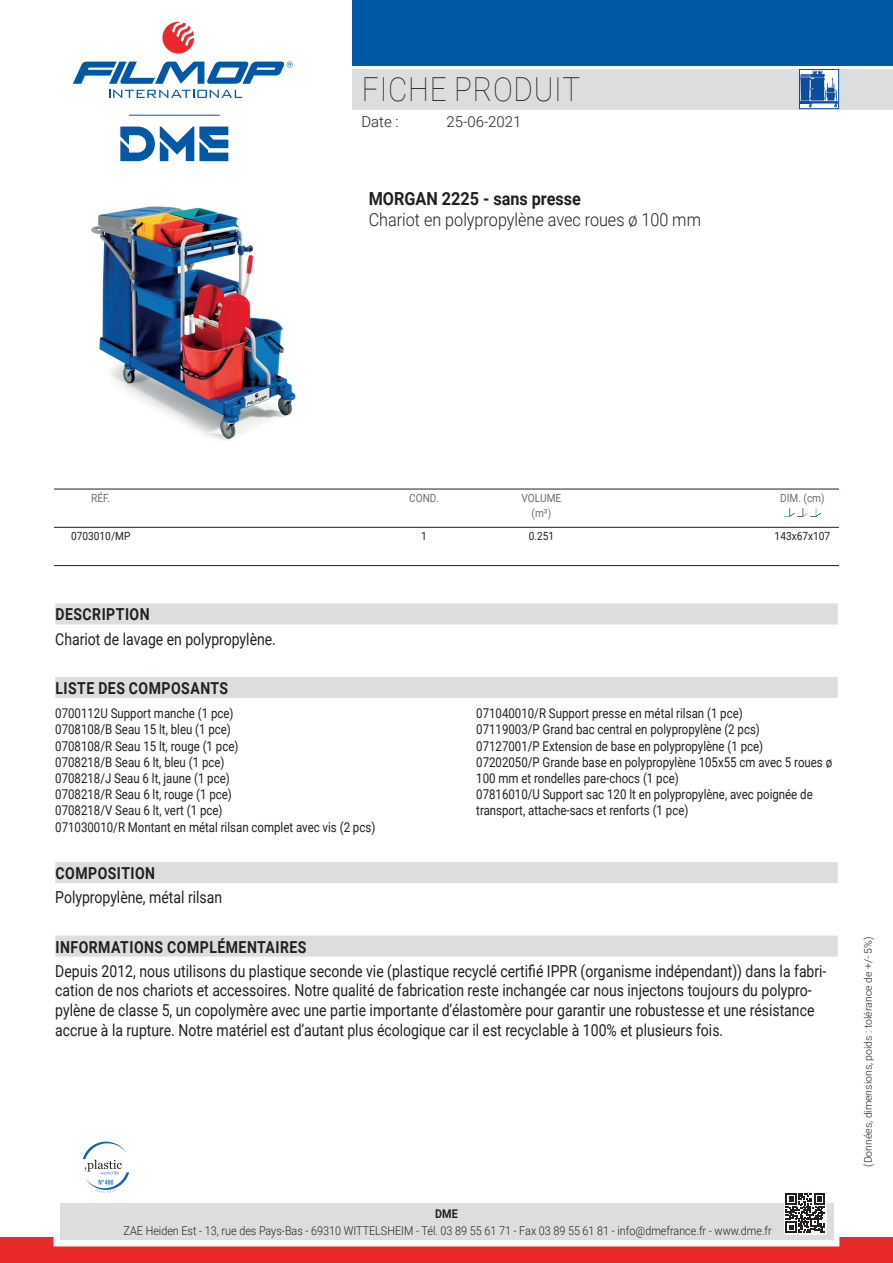
<style>
.page{position:relative;width:893px;height:1263px;background:#fff}
.page>*{position:absolute;margin:0;border:0;box-sizing:border-box;transform-origin:0 0}
.t1{font:100 33px "Roboto";letter-spacing:.025em;color:#231f20;scale:.9 1}
.t2{font:300 18px "Roboto";color:#231f20;scale:.9 1}
.t3{font:700 18px "Roboto";color:#231f20;scale:.9 1}
.t4{font:16.5px/19.8px "Roboto";color:#231f20;scale:.85 1}
.t5{font:700 16.5px "Roboto";letter-spacing:.035em;color:#231f20;scale:.85 1}
.t6{font:300 15px "Roboto";color:#231f20}
.t7{font:13.5px/16.2px "Roboto";color:#231f20;scale:.85 1}
.t8{font:300 12px "Roboto";color:#231f20;scale:.9 1}
.t9{font:700 12px "Roboto";color:#231f20;scale:.9 1}
.t10{font:11.25px/15px "Roboto";color:#6c6d70;text-align:center;scale:.9 1}
.t11{font:11.25px "Roboto";color:#231f20;scale:.9 1}
.t12{font:300 10.5px "Roboto";color:#231f20}
</style>
<div class="page">
<div style="left:353px;top:69px;width:540px;height:40px;background:#dcdddf"></div>
<svg style="left:109px;top:90px;width:133px;height:8px"></svg>
<svg style="left:162px;top:22px;width:32px;height:32px"></svg>
<svg style="left:73px;top:61px;width:220px;height:23px"></svg>
<div style="left:353px;top:0;width:540px;height:66px;background:#0158a6"></div>
<div style="left:0;top:1237px;width:893px;height:26px;background:#e9292a"></div>
<div style="left:54px;top:1197px;width:785px;height:49px;border:12px solid #fff"></div>
<div style="left:60px;top:1203px;width:773px;height:37px;background:#dcdddf"></div>
<svg style="left:120px;top:126px;width:108px;height:35px"></svg>
<hr style="left:129px;top:115px;width:91px;height:1px;background:#0158a6">
<svg style="left:784px;top:1193px;width:42px;height:41px"></svg>
<svg style="left:786px;top:1193px;width:39px;height:39px;background:#706e6f"></svg>
<svg style="left:799px;top:69px;width:40px;height:40px"></svg>
<svg style="left:800px;top:71px;width:38px;height:36px"></svg>
<img style="left:91px;top:206px;width:205px;height:235px">
<div style="left:55px;top:603px;width:783px;height:21px;background:#dcdddf"></div>
<div style="left:55px;top:677px;width:783px;height:21px;background:#dcdddf"></div>
<div style="left:55px;top:862px;width:783px;height:21px;background:#dcdddf"></div>
<div style="left:55px;top:935px;width:783px;height:21px;background:#dcdddf"></div>
<hr style="left:54px;top:489px;width:785px;height:1px;background:#231f20">
<hr style="left:54px;top:565px;width:785px;height:1px;background:#231f20">
<hr style="left:54px;top:527px;width:785px;height:1px;background:#231f20">
<svg style="left:83px;top:1141px;width:46px;height:52px"></svg>
<svg style="left:784px;top:508px;width:37px;height:9px"></svg>
<h1 class="t1" style="left:362px;top:67px;width:244px">FICHE PRODUIT</h1>
<p class="t6" style="left:361px;top:111px;width:39px">Date :</p>
<p class="t6" style="left:446px;top:111px;width:77px">25-06-2021</p>
<h2 class="t3" style="left:369px;top:186px;width:237px">MORGAN 2225 - sans presse</h2>
<h2 class="t2" style="left:369px;top:207px;width:371px">Chariot en polypropylène avec roues ø 100 mm</h2>
<p class="t10" style="left:91px;top:490px;width:23px">RÉF.</p>
<p class="t11" style="left:71px;top:528px;width:67px">0703010/MP</p>
<p class="t10" style="left:409px;top:490px;width:34px">COND.</p>
<p class="t11" style="left:421px;top:528px;width:8px">1</p>
<p class="t10" style="left:522px;top:490px;width:46px">VOLUME (m³)</p>
<p class="t11" style="left:529px;top:528px;width:30px">0.251</p>
<p class="t10" style="left:780px;top:490px;width:51px">DIM. (cm)</p>
<p class="t11" style="left:775px;top:528px;width:63px">143x67x107</p>
<p class="t5" style="left:56px;top:603px;width:112px">DESCRIPTION</p>
<p class="t4" style="left:55px;top:628px;width:261px">Chariot de lavage en polypropylène.</p>
<p class="t5" style="left:56px;top:676px;width:205px">LISTE DES COMPOSANTS</p>
<p class="t7" style="left:55px;top:705px;width:378px">0700112U Support manche (1 pce)<br>0708108/B Seau 15 lt, bleu (1 pce)<br>0708108/R Seau 15 lt, rouge (1 pce)<br>0708218/B Seau 6 lt, bleu (1 pce)<br>0708218/J Seau 6 lt, jaune (1 pce)<br>0708218/R Seau 6 lt, rouge (1 pce)<br>0708218/V Seau 6 lt, vert (1 pce)<br>071030010/R Montant en métal rilsan complet avec vis (2 pcs)</p>
<p class="t7" style="left:476px;top:705px;width:420px">071040010/R Support presse en métal rilsan (1 pce)<br>07119003/P Grand bac central en polypropylène (2 pcs)<br>07127001/P Extension de base en polypropylène (1 pce)<br>07202050/P Grande base en polypropylène 105x55 cm avec 5 roues ø 100 mm et rondelles pare-chocs (1 pce)<br>07816010/U Support sac 120 lt en polypropylène, avec poignée de transport, attache-sacs et renforts (1 pce)</p>
<p class="t5" style="left:56px;top:862px;width:119px">COMPOSITION</p>
<p class="t4" style="left:55px;top:887px;width:198px">Polypropylène, métal rilsan</p>
<p class="t5" style="left:56px;top:935px;width:297px">INFORMATIONS COMPLÉMENTAIRES</p>
<p class="t4" style="left:55px;top:960px;width:909px">Depuis 2012, nous utilisons du plastique seconde vie (plastique recyclé certifié IPPR (organisme indépendant)) dans la fabri&shy;cation de nos chariots et accessoires. Notre qualité de fabrication reste inchangée car nous injectons toujours du polypro&shy;pylène de classe 5, un copolymère avec une partie importante d’élastomère pour garantir une robustesse et une résistance accrue à la rupture. Notre matériel est d’autant plus écologique car il est recyclable à 100% et plusieurs fois.</p>
<p class="t9" style="left:435px;top:1206px;width:27px">DME</p>
<p class="t8" style="left:124px;top:1222px;width:722px">ZAE Heiden Est - 13, rue des Pays-Bas - 69310 WITTELSHEIM - Tél. 03 89 55 61 71 - Fax 03 89 55 61 81 - info@dmefrance.fr - www.dme.fr</p>
<p class="t12" style="left:861px;top:1167px;width:232px;rotate:-90deg">(Données, dimensions, poids : tolérance de +/- 5%)</p>
</div>
